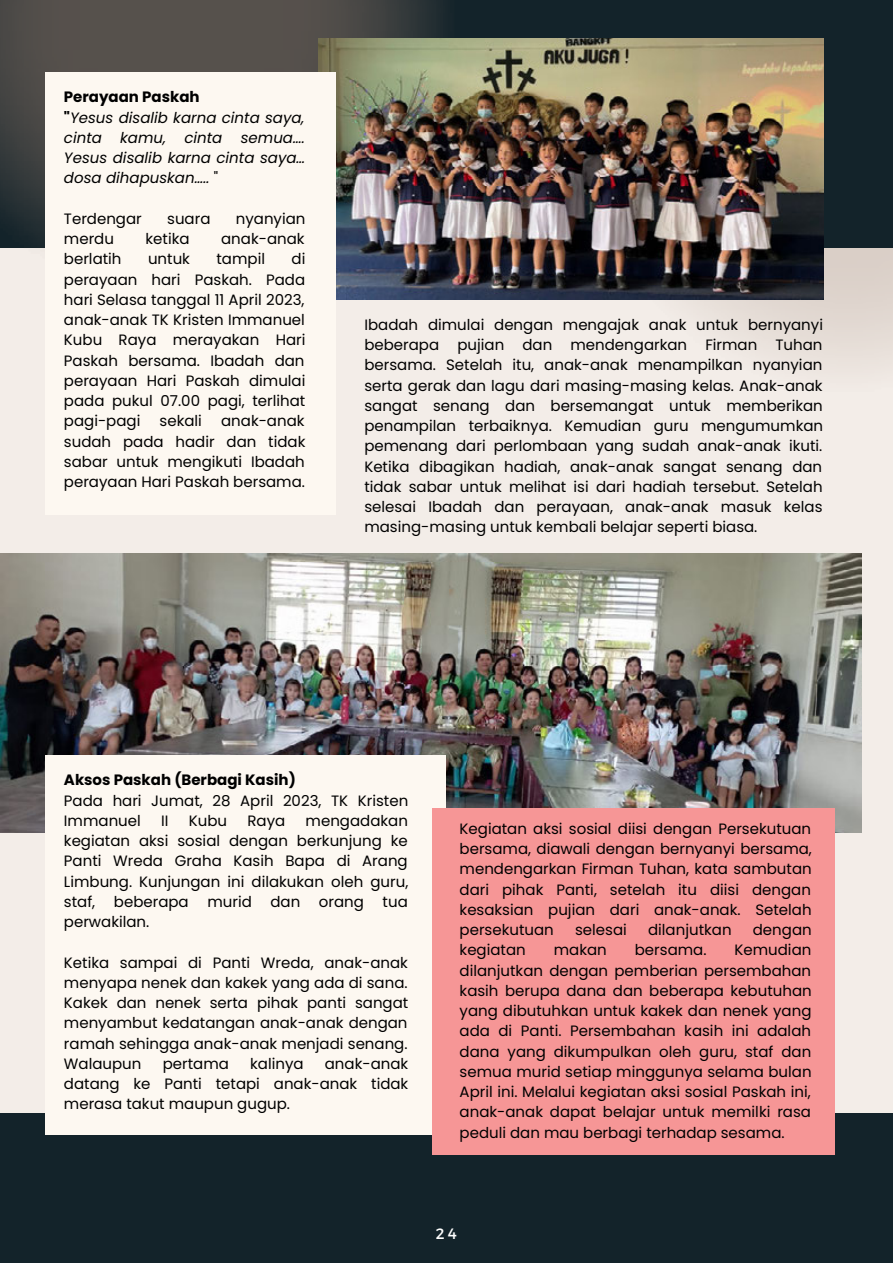
<style>
.page{position:relative;width:893px;height:1264px;background:#fff}
.page>*{position:absolute;margin:0;border:0;box-sizing:border-box;transform-origin:0 0}
.t1{font:15px/20.2px "Poppins";color:#000;text-align:justify}
.t2{font:italic 15px/20.2px "Poppins";color:#000;text-align:justify}
.t3{font:700 15px "Poppins";color:#000}
.t4{font:15px "Montserrat";color:#fff}
.s1{font-weight:700;font-style:normal}
.s2{font-style:normal}
</style>
<div class="page">
<div style="left:0;top:0;width:892px;height:1262px;background:#f3ede8"></div>
<svg style="left:693px;top:247px;width:199px;height:119px;fill:#e5dcd6"></svg>
<div style="left:0;top:0;width:892px;height:247px;background:#13232a"></div>
<svg style="left:0;top:0;width:459px;height:299px;background:#555350"></svg>
<img style="left:318px;top:39px;width:505px;height:261px">
<div style="left:0;top:1113px;width:892px;height:149px;background:#13232a"></div>
<img style="left:0;top:553px;width:861px;height:279px">
<div style="left:46px;top:72px;width:290px;height:442px;background:#fdf8f1"></div>
<div style="left:46px;top:755px;width:400px;height:379px;background:#fdf8f1"></div>
<div style="left:432px;top:807px;width:402px;height:347px;background:#f69696"></div>
<p class="t3" style="left:64px;top:87px;width:137px">Perayaan Paskah</p>
<p class="t2" style="left:64px;top:107px;width:243px"><span class="s1">"</span>Yesus disalib karna cinta saya, cinta kamu, cinta semua….<br>Yesus disalib karna cinta saya… dosa dihapuskan….. <span class="s2">"</span></p>
<p class="t1" style="left:64px;top:208px;width:79px">Terdengar</p>
<p class="t1" style="left:167px;top:208px;width:45px">suara</p>
<p class="t1" style="left:236px;top:208px;width:71px">nyanyian</p>
<p class="t1" style="left:64px;top:229px;width:52px">merdu</p>
<p class="t1" style="left:145px;top:229px;width:45px">ketika</p>
<p class="t1" style="left:221px;top:229px;width:85px">anak-anak</p>
<p class="t1" style="left:64px;top:249px;width:59px">berlatih</p>
<p class="t1" style="left:148px;top:249px;width:43px">untuk</p>
<p class="t1" style="left:216px;top:249px;width:50px">tampil</p>
<p class="t1" style="left:64px;top:249px;width:243px;text-indent:227px">di perayaan hari Paskah. Pada hari Selasa tanggal 11 April 2023, anak-anak TK Kristen Immanuel Kubu Raya merayakan Hari Paskah bersama. Ibadah dan perayaan Hari Paskah dimulai pada pukul 07.00 pagi, terlihat pagi-pagi</p>
<p class="t1" style="left:159px;top:411px;width:44px">sekali</p>
<p class="t1" style="left:64px;top:411px;width:243px;text-indent:157px">anak-anak sudah pada hadir dan tidak sabar untuk mengikuti Ibadah perayaan Hari Paskah bersama.</p>
<p class="t1" style="left:364px;top:314px;width:460px">Ibadah dimulai dengan mengajak anak untuk bernyanyi beberapa pujian dan mendengarkan Firman Tuhan bersama. Setelah itu, anak-anak menampilkan nyanyian serta gerak dan lagu dari masing-masing kelas. Anak-anak sangat senang dan bersemangat untuk memberikan penampilan terbaiknya. Kemudian guru mengumumkan pemenang dari perlombaan yang sudah anak-anak ikuti.<br>Ketika dibagikan hadiah, anak-anak sangat senang dan tidak sabar untuk melihat isi dari hadiah tersebut. Setelah selesai Ibadah dan perayaan, anak-anak masuk kelas masing-masing untuk kembali belajar seperti biasa.</p>
<p class="t3" style="left:64px;top:769px;width:233px">Aksos Paskah (Berbagi Kasih)</p>
<p class="t1" style="left:64px;top:790px;width:346px">Pada hari Jumat, 28 April 2023, TK Kristen<br>Immanuel</p>
<p class="t1" style="left:64px;top:810px;width:346px;text-indent:242px">mengadakan kegiatan aksi sosial dengan berkunjung ke Panti Wreda Graha Kasih Bapa di Arang Limbung. Kunjungan ini dilakukan oleh guru, staf, beberapa murid dan orang tua perwakilan.</p>
<p class="t1" style="left:64px;top:952px;width:346px">Ketika sampai di Panti Wreda, anak-anak menyapa nenek dan kakek yang ada di sana.<br>Kakek dan nenek serta pihak panti sangat menyambut kedatangan anak-anak dengan ramah sehingga anak-anak menjadi senang.<br>Walaupun</p>
<p class="t1" style="left:161px;top:810px;width:9px">II</p>
<p class="t1" style="left:189px;top:810px;width:40px">Kubu</p>
<p class="t1" style="left:247px;top:810px;width:39px">Raya</p>
<p class="t1" style="left:163px;top:1053px;width:68px">pertama</p>
<p class="t1" style="left:250px;top:1053px;width:55px">kalinya</p>
<p class="t1" style="left:64px;top:1053px;width:346px;text-indent:261px">anak-anak datang ke Panti tetapi anak-anak tidak merasa takut maupun gugup.</p>
<p class="t1" style="left:459px;top:818px;width:354px">Kegiatan aksi sosial diisi dengan Persekutuan bersama, diawali dengan bernyanyi bersama, mendengarkan Firman Tuhan, kata sambutan dari pihak Panti, setelah itu diisi dengan kesaksian pujian dari anak-anak. Setelah persekutuan</p>
<p class="t1" style="left:575px;top:919px;width:53px">selesai</p>
<p class="t1" style="left:648px;top:919px;width:85px">dilanjutkan</p>
<p class="t1" style="left:752px;top:919px;width:60px">dengan</p>
<p class="t1" style="left:459px;top:940px;width:353px;text-indent:275px">Kemudian dilanjutkan dengan pemberian persembahan kasih berupa dana dan beberapa kebutuhan yang dibutuhkan untuk kakek dan nenek yang ada di Panti. Persembahan kasih ini adalah dana yang dikumpulkan oleh guru, staf dan semua murid setiap minggunya selama bulan April ini. Melalui kegiatan aksi sosial Paskah ini, anak-anak dapat belajar untuk memilki rasa peduli dan mau berbagi terhadap sesama.</p>
<p class="t1" style="left:459px;top:940px;width:68px">kegiatan</p>
<p class="t1" style="left:553px;top:940px;width:54px">makan</p>
<p class="t1" style="left:634px;top:940px;width:73px">bersama.</p>
<p class="t4" style="left:436px;top:1223px;width:22px">24</p>
</div>
